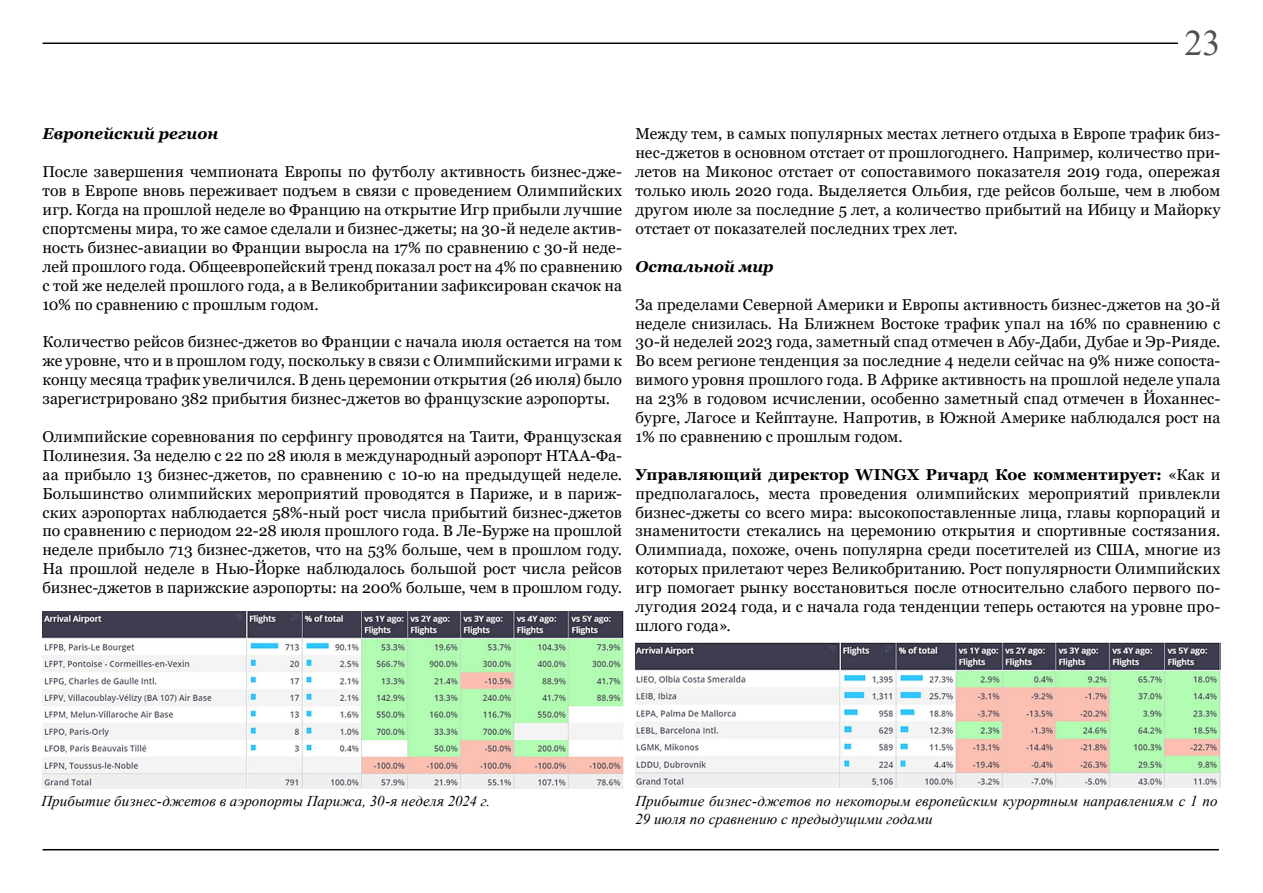
<style>
.page{position:relative;width:1263px;height:893px;background:#fff}
.page>*{position:absolute;margin:0;border:0;box-sizing:border-box;transform-origin:0 0}
.t1{font:36px "Times New Roman";color:#544f4c}
.t2{font:15.75px/18.9px "Georgia";letter-spacing:.005em;color:#000;text-align:justify}
.t3{font:italic 700 15.75px "Georgia";letter-spacing:-.005em;color:#000}
.t4{font:italic 15px/18px "Times New Roman";letter-spacing:.005em;color:#000}
.s1{font-weight:700}
</style>
<div class="page">
<hr style="left:43px;top:849px;width:1176px;height:1px;background:#000">
<hr style="left:43px;top:43px;width:1135px;height:1px;background:#000">
<img style="left:43px;top:611px;width:580px;height:177px">
<img style="left:635px;top:642px;width:585px;height:145px">
<p class="t1" style="left:1184px;top:17px;width:37px">23</p>
<p class="t3" style="left:43px;top:124px;width:177px">Европейский регион</p>
<p class="t2" style="left:43px;top:163px;width:581px">После завершения чемпионата Европы по футболу активность бизнес-дже&shy;тов в Европе вновь переживает подъем в связи с проведением Олимпийских игр. Когда на прошлой неделе во Францию на открытие Игр прибыли лучшие спортсмены мира, то же самое сделали и бизнес-джеты; на 30-й неделе актив&shy;ность бизнес-авиации во Франции выросла на 17% по сравнению с 30-й неде&shy;лей прошлого года. Общеевропейский тренд показал рост на 4% по сравнению с той же неделей прошлого года, а в Великобритании зафиксирован скачок на 10% по сравнению с прошлым годом.</p>
<p class="t2" style="left:43px;top:333px;width:581px">Количество рейсов бизнес-джетов во Франции с начала июля остается на том же уровне, что и в прошлом году, поскольку в связи с Олимпийскими играми к концу месяца трафик увеличился. В день церемонии открытия (26 июля) было зарегистрировано 382 прибытия бизнес-джетов во французские аэропорты.</p>
<p class="t2" style="left:43px;top:427px;width:581px">Олимпийские соревнования по серфингу проводятся на Таити, Французская Полинезия. За неделю с 22 по 28 июля в международный аэропорт НТАА-Фа&shy;аа прибыло 13 бизнес-джетов, по сравнению с 10-ю на предыдущей неделе.<br>Большинство олимпийских мероприятий проводятся в Париже, и в париж&shy;ских аэропортах наблюдается 58%-ный рост числа прибытий бизнес-джетов по сравнению с периодом 22-28 июля прошлого года. В Ле-Бурже на прошлой неделе прибыло 713 бизнес-джетов, что на 53% больше, чем в прошлом году.<br>На прошлой неделе в Нью-Йорке наблюдалось большой рост числа рейсов бизнес-джетов в парижские аэропорты: на 200% больше, чем в прошлом году.</p>
<p class="t2" style="left:635px;top:125px;width:586px">Между тем, в самых популярных местах летнего отдыха в Европе трафик биз&shy;нес-джетов в основном отстает от прошлогоднего. Например, количество при&shy;летов на Миконос отстает от сопоставимого показателя 2019 года, опережая только июль 2020 года. Выделяется Ольбия, где рейсов больше, чем в любом другом июле за последние 5 лет, а количество прибытий на Ибицу и Майорку отстает от показателей последних трех лет.</p>
<p class="t3" style="left:635px;top:256px;width:140px">Остальной мир</p>
<p class="t2" style="left:635px;top:295px;width:586px">За пределами Северной Америки и Европы активность бизнес-джетов на 30-й неделе снизилась. На Ближнем Востоке трафик упал на 16% по сравнению с 30-й неделей 2023 года, заметный спад отмечен в Абу-Даби, Дубае и Эр-Рияде.<br>Во всем регионе тенденция за последние 4 недели сейчас на 9% ниже сопоста&shy;вимого уровня прошлого года. В Африке активность на прошлой неделе упала на 23% в годовом исчислении, особенно заметный спад отмечен в Йоханнес&shy;бурге, Лагосе и Кейптауне. Напротив, в Южной Америке наблюдался рост на 1% по сравнению с прошлым годом.</p>
<p class="t2" style="left:635px;top:465px;width:586px"><span class="s1">Управляющий директор WINGX Ричард Кое комментирует:</span> «Как и предполагалось, места проведения олимпийских мероприятий привлекли бизнес-джеты со всего мира: высокопоставленные лица, главы корпораций и знаменитости стекались на церемонию открытия и спортивные состязания.<br>Олимпиада, похоже, очень популярна среди посетителей из США, многие из которых прилетают через Великобританию. Рост популярности Олимпийских игр помогает рынку восстановиться после относительно слабого первого по&shy;лугодия 2024 года, и с начала года тенденции теперь остаются на уровне про&shy;шлого года».</p>
<p class="t4" style="left:42px;top:791px;width:450px">Прибытие бизнес-джетов в аэропорты Парижа, 30-я неделя 2024 г.</p>
<p class="t4" style="left:635px;top:791px;width:584px">Прибытие бизнес-джетов по некоторым европейским курортным направлениям с 1 по<br>29 июля по сравнению с предыдущими годами</p>
</div>
